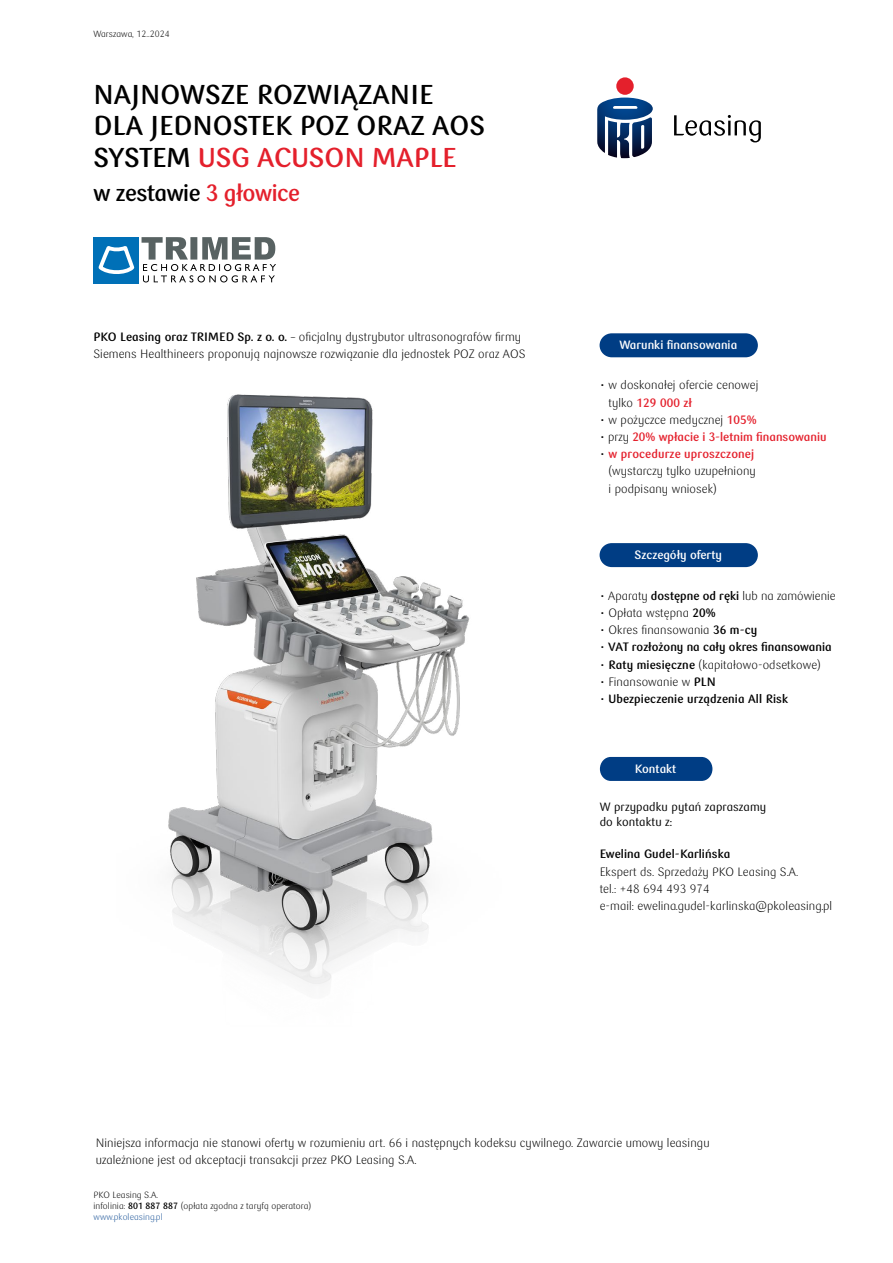
<style>
.page{position:relative;width:893px;height:1263px;background:#fff}
.page>*{position:absolute;margin:0;border:0;box-sizing:border-box;transform-origin:0 0}
.t1{font:700 27px/31.5px "PKO Bank Polski";color:#000}
.t2{font:700 23.25px "PKO Bank Polski";letter-spacing:-.02em;color:#000}
.t3{font:300 12px/17.2px "PKO Bank Polski";letter-spacing:.01em;color:#000}
.t4{font:700 12px "PKO Bank Polski";letter-spacing:.01em;color:#000}
.t5{font:700 12px "PKO Bank Polski";color:#fff}
.t6{font:12px/15px "PKO Bank Polski";letter-spacing:.01em;color:#000}
.t7{font:700 12px "PKO Bank Polski";color:#e4202c}
.t8{font:300 9px/11.2px "PKO Bank Polski";letter-spacing:.01em;color:#000}
.s1{color:#e4202c}
.s2{font-weight:700}
.s3{font-weight:700;color:#e4202c}
.s4{font-weight:300;color:#000}
.s5{font-weight:300}
.s6{color:#22599b}
</style>
<div class="page">
<div style="left:600px;top:757px;width:112px;height:24px;background:#003d84;border-radius:11px"></div>
<div style="left:600px;top:543px;width:158px;height:24px;background:#003d84;border-radius:12px"></div>
<div style="left:600px;top:333px;width:158px;height:24px;background:#003d84;border-radius:12px"></div>
<img style="left:168px;top:394px;width:302px;height:590px">
<div style="left:94px;top:237px;width:45px;height:47px;background:#0070b7"></div>
<svg style="left:98px;top:237px;width:178px;height:45px"></svg>
<div style="left:616px;top:77px;width:18px;height:18px;background:#e4202c;border-radius:50%"></div>
<svg style="left:597px;top:98px;width:56px;height:60px"></svg>
<svg style="left:674px;top:115px;width:87px;height:27px"></svg>
<p class="t8" style="left:94px;top:28px;width:78px">Warszawa, 12..2024</p>
<h1 class="t1" style="left:94px;top:79px;width:393px">NAJNOWSZE ROZWIĄZANIE<br>DLA JEDNOSTEK POZ ORAZ AOS<br>SYSTEM <span class="s1">USG ACUSON MAPLE</span></h1>
<h2 class="t2" style="left:94px;top:180px;width:208px">w zestawie <span class="s1">3 głowice</span></h2>
<p class="t3" style="left:94px;top:329px;width:433px"><span class="s2">PKO Leasing oraz TRIMED Sp. z o. o.</span> – oficjalny dystrybutor ultrasonografów firmy<br>Siemens Healthineers proponują najnowsze rozwiązanie dla jednostek POZ oraz AOS</p>
<p class="t5" style="left:619px;top:338px;width:119px">Warunki finansowania</p>
<p class="t3" style="left:608px;top:377px;width:151px;text-indent:-9px">• w doskonałej ofercie cenowej tylko <span class="s3">129 000 zł</span></p>
<p class="t3" style="left:600px;top:411px;width:159px">• w pożyczce medycznej <span class="s3">105%</span></p>
<p class="t7" style="left:600px;top:430px;width:228px"><span class="s4">• przy</span> 20% wpłacie i 3-letnim finansowaniu</p>
<p class="t3" style="left:608px;top:446px;width:149px;text-indent:-9px">• <span class="s3">w procedurze uproszczonej </span>(wystarczy tylko uzupełniony i podpisany wniosek)</p>
<p class="t5" style="left:635px;top:548px;width:89px">Szczegóły oferty</p>
<p class="t3" style="left:600px;top:587px;width:237px">• Aparaty <span class="s2">dostępne od ręki</span> lub na zamówienie</p>
<p class="t3" style="left:600px;top:604px;width:118px">• Opłata wstępna <span class="s2">20%</span></p>
<p class="t3" style="left:600px;top:622px;width:159px">• Okres finansowania <span class="s2">36 m-cy</span></p>
<p class="t4" style="left:600px;top:640px;width:233px"><span class="s5">•</span> VAT rozłożony na cały okres finansowania</p>
<p class="t3" style="left:600px;top:656px;width:223px">• <span class="s2">Raty miesięczne</span> (kapitałowo-odsetkowe)</p>
<p class="t3" style="left:600px;top:673px;width:118px">• Finansowanie w <span class="s2">PLN</span></p>
<p class="t4" style="left:600px;top:692px;width:190px"><span class="s5">•</span> Ubezpieczenie urządzenia All Risk</p>
<p class="t5" style="left:635px;top:762px;width:43px">Kontakt</p>
<p class="t6" style="left:600px;top:800px;width:168px">W przypadku pytań zapraszamy do kontaktu z:</p>
<p class="t4" style="left:600px;top:847px;width:132px">Ewelina Gudel-Karlińska</p>
<p class="t3" style="left:600px;top:863px;width:234px">Ekspert ds. Sprzedaży PKO Leasing S.A.<br>tel.: +48 694 493 974<br>e-mail: ewelina.gudel-karlinska@pkoleasing.pl</p>
<p class="t3" style="left:96px;top:1134px;width:615px">Niniejsza informacja nie stanowi oferty w rozumieniu art. 66 i następnych kodeksu cywilnego. Zawarcie umowy leasingu uzależnione jest od akceptacji transakcji przez PKO Leasing S.A.</p>
<p class="t8" style="left:94px;top:1189px;width:219px">PKO Leasing S.A.<br>infolinia: <span class="s2">801 887 887</span> (opłata zgodna z taryfą operatora) <span class="s6">www.pkoleasing.pl</span></p>
</div>
